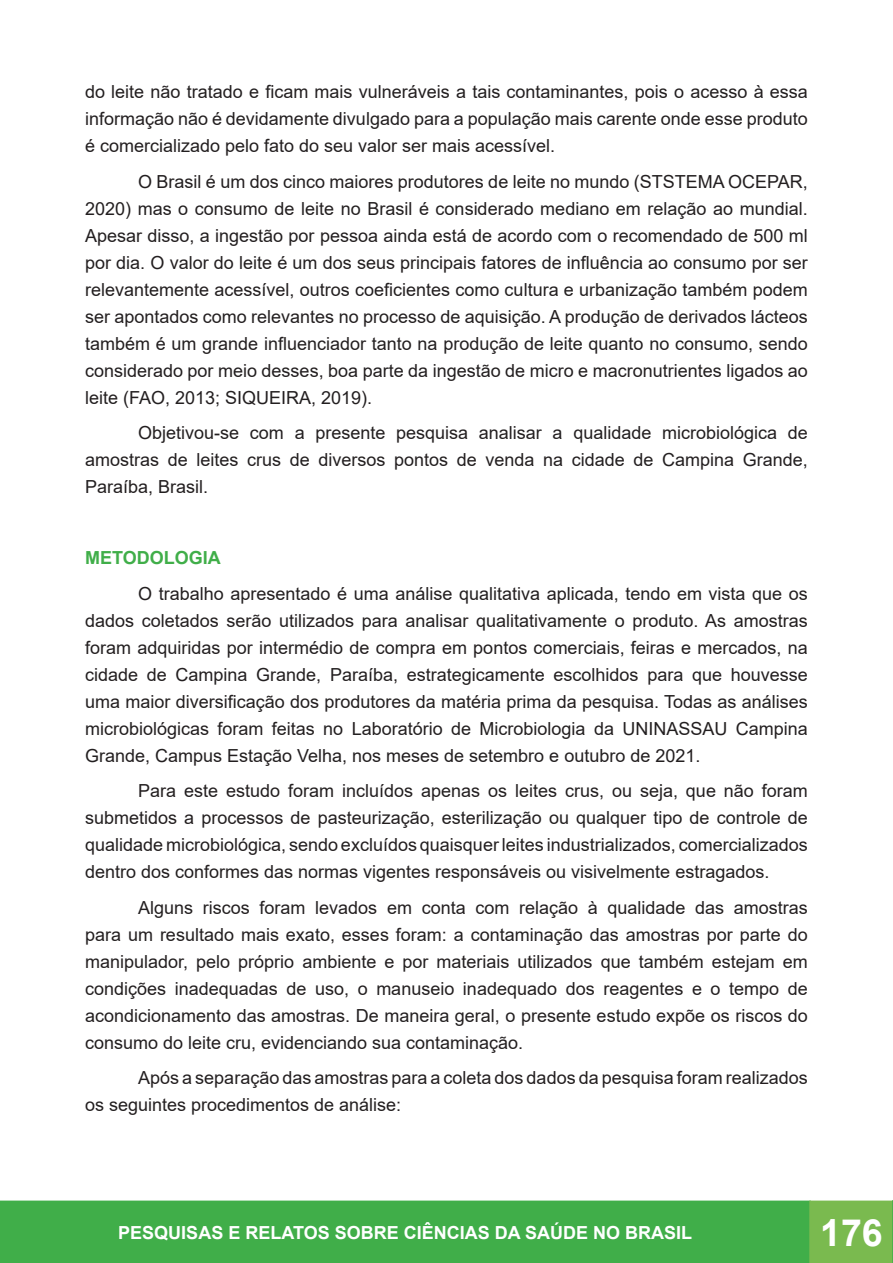
<style>
.page{position:relative;width:893px;height:1263px;background:#fff}
.page>*{position:absolute;margin:0;border:0;box-sizing:border-box;transform-origin:0 0}
.t1{font:700 37.5px "Arial";color:#fff}
.t2{font:18px/27px "Arial";color:#231f20;text-align:justify}
.t3{font:700 18px "Arial";color:#fff}
.t4{font:700 18px "Arial";color:#40ae49}
</style>
<div class="page">
<div style="left:0;top:1201px;width:810px;height:62px;background:#40ae49"></div>
<div style="left:0;top:1200px;width:811px;height:63px;border:2px solid #40ae49"></div>
<div style="left:810px;top:1201px;width:83px;height:62px;background:#7aba4f"></div>
<div style="left:809px;top:1200px;width:84px;height:63px;border:2px solid #7aba4f"></div>
<svg style="left:892px;top:1200px;width:1px;height:63px"></svg>
<p class="t2" style="left:85px;top:78px;width:724px">do leite não tratado e ficam mais vulneráveis a tais contaminantes, pois o acesso à essa informação não é devidamente divulgado para a população mais carente onde esse produto é comercializado pelo fato do seu valor ser mais acessível.</p>
<p class="t2" style="left:85px;top:168px;width:724px;text-indent:53px">O Brasil é um dos cinco maiores produtores de leite no mundo (STSTEMA OCEPAR, 2020) mas o consumo de leite no Brasil é considerado mediano em relação ao mundial.<br>Apesar disso, a ingestão por pessoa ainda está de acordo com o recomendado de 500 ml por dia. O valor do leite é um dos seus principais fatores de influência ao consumo por ser relevantemente acessível, outros coeficientes como cultura e urbanização também podem ser apontados como relevantes no processo de aquisição. A produção de derivados lácteos também é um grande influenciador tanto na produção de leite quanto no consumo, sendo considerado por meio desses, boa parte da ingestão de micro e macronutrientes ligados ao leite (FAO, 2013; SIQUEIRA, 2019).</p>
<p class="t2" style="left:85px;top:419px;width:724px;text-indent:53px">Objetivou-se com a presente pesquisa analisar a qualidade microbiológica de amostras de leites crus de diversos pontos de venda na cidade de Campina Grande, Paraíba, Brasil.</p>
<p class="t4" style="left:85px;top:545px;width:137px">METODOLOGIA</p>
<p class="t2" style="left:85px;top:580px;width:724px;text-indent:53px">O trabalho apresentado é uma análise qualitativa aplicada, tendo em vista que os dados coletados serão utilizados para analisar qualitativamente o produto. As amostras foram adquiridas por intermédio de compra em pontos comerciais, feiras e mercados, na cidade de Campina Grande, Paraíba, estrategicamente escolhidos para que houvesse uma maior diversificação dos produtores da matéria prima da pesquisa. Todas as análises microbiológicas foram feitas no Laboratório de Microbiologia da UNINASSAU Campina Grande, Campus Estação Velha, nos meses de setembro e outubro de 2021.</p>
<p class="t2" style="left:85px;top:777px;width:724px;text-indent:53px">Para este estudo foram incluídos apenas os leites crus, ou seja, que não foram submetidos a processos de pasteurização, esterilização ou qualquer tipo de controle de qualidade microbiológica, sendo excluídos quaisquer leites industrializados, comercializados dentro dos conformes das normas vigentes responsáveis ou visivelmente estragados.</p>
<p class="t2" style="left:85px;top:894px;width:724px;text-indent:53px">Alguns riscos foram levados em conta com relação à qualidade das amostras para um resultado mais exato, esses foram: a contaminação das amostras por parte do manipulador, pelo próprio ambiente e por materiais utilizados que também estejam em condições inadequadas de uso, o manuseio inadequado dos reagentes e o tempo de acondicionamento das amostras. De maneira geral, o presente estudo expõe os riscos do consumo do leite cru, evidenciando sua contaminação.</p>
<p class="t2" style="left:85px;top:1064px;width:724px;text-indent:53px">Após a separação das amostras para a coleta dos dados da pesquisa foram realizados os seguintes procedimentos de análise:</p>
<p class="t3" style="left:118px;top:1220px;width:575px">PESQUISAS E RELATOS SOBRE CIÊNCIAS DA SAÚDE NO BRASIL</p>
<h1 class="t1" style="left:820px;top:1206px;width:64px">176</h1>
</div>
